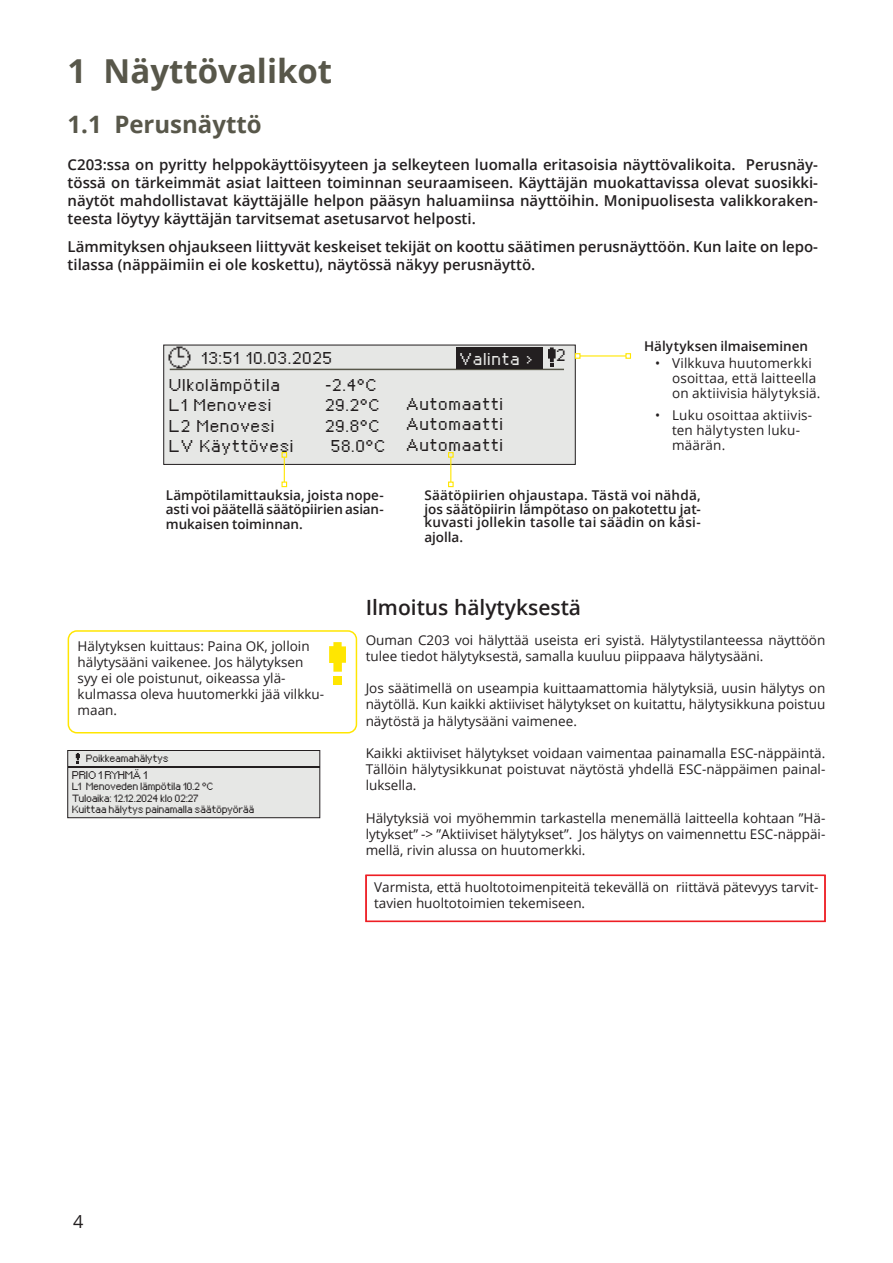
<style>
.page{position:relative;width:893px;height:1263px;background:#fff}
.page>*{position:absolute;margin:0;border:0;box-sizing:border-box;transform-origin:0 0}
.Otsikko{font:700 33px "Open Sans";color:#58574a}
.Otsikko-2{font:700 24px "Open Sans";color:#58574a}
.t1{font:600 21px "Open Sans";color:#231f20}
.t2{font:18px "Open Sans";color:#231f20}
.Ingressi{font:600 15px/18px "Open Sans";color:#231f20}
.Leipäteksti{font:13.5px/16.2px "Open Sans";color:#231f20}
.Leipäteksti_SEMIBOLD{font:600 13.5px/13.5px "Open Sans";color:#231f20}
.Taulukoiden_sisältö{font:13.5px/16.2px "Open Sans";color:#231f20}
.t3{font:12px "px sans nouveaux";letter-spacing:.1em;color:#231f20}
.t4{font:12px "px sans nouveaux";letter-spacing:.1em;color:#e6e7e5}
.Näyttö_HARMAA{font:7.8px "px sans nouveaux";letter-spacing:.01em;color:#231f20}
.t5{font:7.35px "px sans nouveaux";letter-spacing:.015em;color:#231f20}
</style>
<div class="page">
<div style="left:68px;top:750px;width:252px;height:68px;background:#e6e7e5"></div>
<div style="left:68px;top:750px;width:252px;height:68px;border:1px solid #231f20"></div>
<hr style="left:68px;top:766px;width:252px;height:1px;background:#231f20">
<svg style="left:76px;top:753px;width:4px;height:10px"></svg>
<div style="left:68px;top:630px;width:289px;height:103px;border:2px solid #ffe601;border-radius:9px"></div>
<div style="left:333px;top:676px;width:9px;height:8px;background:#ffe601"></div>
<svg style="left:329px;top:642px;width:17px;height:30px"></svg>
<div style="left:164px;top:345px;width:411px;height:119px;background:#e6e7e5"></div>
<div style="left:164px;top:345px;width:411px;height:120px;border:1px solid #231f20"></div>
<hr style="left:170px;top:369px;width:394px;height:1px;background:#58574a">
<div style="left:457px;top:347px;width:86px;height:22px;background:#231f20"></div>
<svg style="left:548px;top:347px;width:8px;height:20px"></svg>
<img style="left:168px;top:345px;width:24px;height:24px">
<svg style="left:281px;top:452px;width:6px;height:35px"></svg>
<svg style="left:448px;top:452px;width:6px;height:35px"></svg>
<hr style="left:580px;top:355px;width:46px;height:1px;background:#ffe601">
<svg style="left:575px;top:353px;width:5px;height:6px"></svg>
<svg style="left:625px;top:353px;width:6px;height:6px"></svg>
<svg style="left:366px;top:921px;width:459px;height:1px"></svg>
<div style="left:366px;top:875px;width:459px;height:46px;border:1px solid #ee1d23"></div>
<p class="Otsikko" style="left:68px;top:48px;width:266px">1 Näyttövalikot</p>
<p class="Otsikko-2" style="left:68px;top:108px;width:196px">1.1 Perusnäyttö</p>
<p class="Ingressi" style="left:68px;top:155px;width:752px;text-align:justify">C203:ssa on pyritty helppokäyttöisyyteen ja selkeyteen luomalla eritasoisia näyttövalikoita. Perusnäy&shy;tössä on tärkeimmät asiat laitteen toiminnan seuraamiseen. Käyttäjän muokattavissa olevat suosikki&shy;näytöt mahdollistavat käyttäjälle helpon pääsyn haluamiinsa näyttöihin. Monipuolisesta valikkoraken&shy;teesta löytyy käyttäjän tarvitsemat asetusarvot helposti.</p>
<p class="Ingressi" style="left:68px;top:237px;width:752px">Lämmityksen ohjaukseen liittyvät keskeiset tekijät on koottu säätimen perusnäyttöön. Kun laite on lepo&shy;tilassa (näppäimiin ei ole koskettu), näytössä näkyy perusnäyttö.</p>
<p class="t3" style="left:202px;top:353px;width:132px">13:51 10.03.2025</p>
<p class="t4" style="left:461px;top:353px;width:74px">Valinta &gt;</p>
<p class="t3" style="left:557px;top:350px;width:10px">2</p>
<p class="t3" style="left:170px;top:380px;width:112px">Ulkolämpötila</p>
<p class="t3" style="left:170px;top:400px;width:103px">L1 Menovesi</p>
<p class="t3" style="left:170px;top:421px;width:106px">L2 Menovesi</p>
<p class="t3" style="left:170px;top:441px;width:125px">LV Käyttövesi</p>
<p class="t3" style="left:326px;top:380px;width:52px">-2.4°C</p>
<p class="t3" style="left:326px;top:400px;width:55px">29.2°C</p>
<p class="t3" style="left:326px;top:421px;width:55px">29.8°C</p>
<p class="t3" style="left:332px;top:441px;width:55px">58.0°C</p>
<p class="t3" style="left:407px;top:398px;width:98px">Automaatti</p>
<p class="t3" style="left:407px;top:419px;width:98px">Automaatti</p>
<p class="t3" style="left:407px;top:439px;width:98px">Automaatti</p>
<p class="Leipäteksti_SEMIBOLD" style="left:644px;top:339px;width:165px">Hälytyksen ilmaiseminen</p>
<p class="Leipäteksti" style="left:672px;top:355px;width:150px;line-height:14.9px;text-indent:-17px">• Vilkkuva huutomerkki osoittaa, että laitteella on aktiivisia hälytyksiä.</p>
<p class="Leipäteksti" style="left:672px;top:407px;width:142px;line-height:14.9px;text-indent:-17px">• Luku osoittaa aktiivis&shy;ten hälytysten luku&shy;määrän.</p>
<p class="Leipäteksti_SEMIBOLD" style="left:166px;top:488px;width:219px">Lämpötilamittauksia, joista nope&shy;asti voi päätellä säätöpiirien asian-</p>
<p class="Leipäteksti_SEMIBOLD" style="left:166px;top:517px;width:139px">mukaisen toiminnan.</p>
<p class="Leipäteksti_SEMIBOLD" style="left:424px;top:488px;width:278px;text-align:justify">Säätöpiirien ohjaustapa. Tästä voi nähdä, jos säätöpiirin lämpötaso on pakotettu jat&shy;kuvasti jollekin tasolle tai säädin on käsi-</p>
<p class="Leipäteksti_SEMIBOLD" style="left:424px;top:530px;width:40px">ajolla.</p>
<p class="Taulukoiden_sisältö" style="left:78px;top:637px;width:248px">Hälytyksen kuittaus: Paina OK, jolloin hälytysääni vaikenee. Jos hälytyksen syy ei ole poistunut, oikeassa ylä&shy;kulmassa oleva huutomerkki jää vilkku&shy;maan.</p>
<p class="t5" style="left:87px;top:755px;width:84px">Poikkeamahälytys</p>
<p class="Näyttö_HARMAA" style="left:73px;top:771px;width:77px">PRIO 1 RYHMÄ 1</p>
<p class="t5" style="left:73px;top:783px;width:143px">L1 Menoveden lämpötila 10.2 °C</p>
<p class="t5" style="left:73px;top:795px;width:128px">Tuloaika: 12.12.2024 klo 02:27</p>
<p class="t5" style="left:73px;top:806px;width:184px">Kuittaa hälytys painamalla säätöpyörää</p>
<p class="t1" style="left:366px;top:593px;width:217px">Ilmoitus hälytyksestä</p>
<p class="Leipäteksti" style="left:366px;top:631px;width:461px">Ouman C203 voi hälyttää useista eri syistä. Hälytystilanteessa näyttöön tulee tiedot hälytyksestä, samalla kuuluu piippaava hälytysääni.</p>
<p class="Leipäteksti" style="left:366px;top:680px;width:461px;text-align:justify">Jos säätimellä on useampia kuittaamattomia hälytyksiä, uusin hälytys on näytöllä. Kun kaikki aktiiviset hälytykset on kuitattu, hälytysikkuna poistuu näytöstä ja hälytysääni vaimenee.</p>
<p class="Leipäteksti" style="left:366px;top:744px;width:461px;text-align:justify">Kaikki aktiiviset hälytykset voidaan vaimentaa painamalla ESC-näppäintä.<br>Tällöin hälytysikkunat poistuvat näytöstä yhdellä ESC-näppäimen painal&shy;luksella.</p>
<p class="Leipäteksti" style="left:366px;top:809px;width:461px;text-align:justify">Hälytyksiä voi myöhemmin tarkastella menemällä laitteella kohtaan ”Hä&shy;lytykset” -&gt; ”Aktiiviset hälytykset”. Jos hälytys on vaimennettu ESC-näppäi&shy;mellä, rivin alussa on huutomerkki.</p>
<p class="Leipäteksti" style="left:374px;top:878px;width:446px">Varmista, että huoltotoimenpiteitä tekevällä on riittävä pätevyys tarvit&shy;tavien huoltotoimien tekemiseen.</p>
<h3 class="t2" style="left:73px;top:1209px;width:12px">4</h3>
</div>
